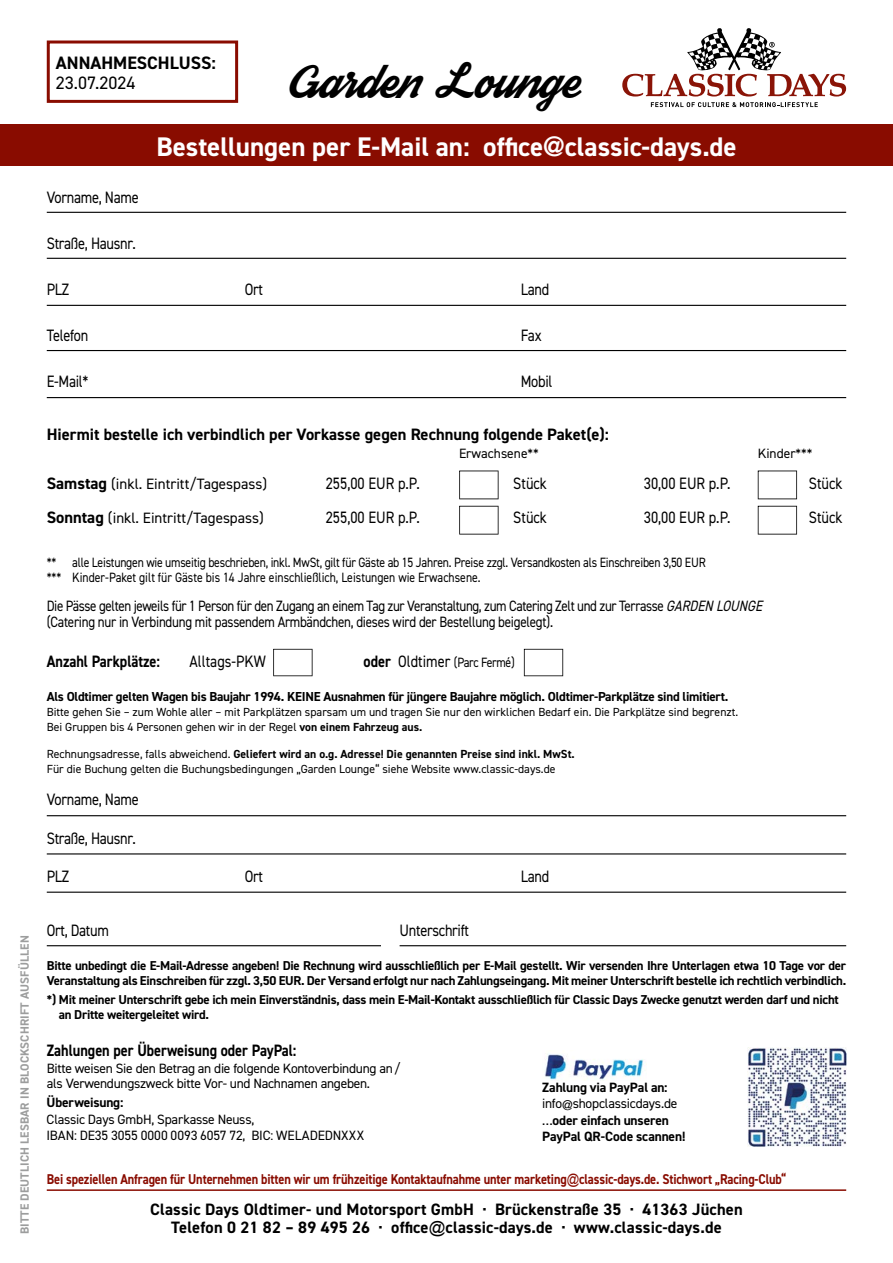
<style>
.page{position:relative;width:893px;height:1263px;background:#fff}
.page>*{position:absolute;margin:0;border:0;box-sizing:border-box;transform-origin:0 0}
.t1{font:33.6px "Streetwear";color:#000}
.t2{font:700 27px "DIN2014";color:#fff}
.t3{font:700 18px "DIN2014";color:#000}
.t4{font:18px "DIN2014";color:#000}
.t5{font:700 16.5px "DIN2014";color:#000}
.t6{font:16.5px "DIN2014";letter-spacing:-.02em;color:#000;scale:.87 1}
.t7{font:700 16.5px "DIN2014";color:#000;scale:.87 1}
.t8{font:16.5px "DIN2014";color:#000;scale:.87 1}
.t9{font:15px/16.5px "DIN2014";letter-spacing:-.02em;color:#000;scale:.87 1}
.t10{font:15px "DIN2014";color:#000}
.t11{font:700 14.25px "DIN2014";letter-spacing:-.01em;color:#890c00;scale:.87 1}
.t12{font:13.5px/15px "DIN2014";letter-spacing:-.02em;color:#000;scale:.87 1}
.t13{font:13.5px/15px "DIN2014";letter-spacing:-.02em;color:#000}
.t14{font:700 13.5px/16.5px "DIN2014";letter-spacing:-.01em;color:#000}
.t15{font:13.5px "DIN2014";color:#000}
.t16{font:700 13.05px "DIN2014";letter-spacing:-.02em;color:#000}
.t17{font:700 12.9px/15px "DIN2014";letter-spacing:-.02em;color:#000}
.t18{font:700 12px "DIN2014";letter-spacing:.01em;color:#9c9d9d}
.t19{font:11.7px/15px "DIN2014";color:#000}
.s1{font-family:"Helvetica Neue"}
.s2{font-weight:700;font-size:16.5px}
.s3{font-style:italic}
.s4{font-size:16.5px}
.s5{font-weight:700}
.s6{font-weight:400}
.s7{font-family:"Helvetica Neue";font-weight:400}
.s8{font-family:"Arial";font-weight:400}
</style>
<div class="page">
<div style="left:47px;top:41px;width:191px;height:62px;border:3px solid #890c00"></div>
<svg style="left:459px;top:470px;width:40px;height:29px"></svg>
<svg style="left:459px;top:506px;width:40px;height:28px"></svg>
<svg style="left:273px;top:649px;width:40px;height:27px"></svg>
<svg style="left:524px;top:649px;width:39px;height:27px"></svg>
<svg style="left:758px;top:470px;width:39px;height:29px"></svg>
<svg style="left:758px;top:506px;width:39px;height:28px"></svg>
<div style="left:0;top:124px;width:893px;height:42px;background:#890c00"></div>
<hr style="left:47px;top:945px;width:334px;height:1px;background:#000">
<hr style="left:47px;top:1189px;width:799px;height:2px;background:#890c00">
<hr style="left:47px;top:815px;width:799px;height:1px;background:#000">
<hr style="left:47px;top:212px;width:799px;height:1px;background:#000">
<hr style="left:47px;top:258px;width:799px;height:1px;background:#000">
<hr style="left:47px;top:305px;width:799px;height:1px;background:#000">
<hr style="left:47px;top:350px;width:799px;height:1px;background:#000">
<hr style="left:47px;top:397px;width:799px;height:1px;background:#000">
<hr style="left:47px;top:853px;width:799px;height:1px;background:#000">
<hr style="left:47px;top:892px;width:799px;height:1px;background:#000">
<hr style="left:400px;top:945px;width:446px;height:1px;background:#000">
<svg style="left:622px;top:28px;width:224px;height:79px"></svg>
<img style="left:545px;top:1054px;width:98px;height:26px">
<img style="left:748px;top:1048px;width:99px;height:98px">
<p class="t18" style="left:17px;top:1234px;width:300px;rotate:-90deg">BITTE DEUTLICH LESBAR IN BLOCKSCHRIFT AUSFÜLLEN</p>
<h3 class="t3" style="left:56px;top:50px;width:161px">ANNAHMESCHLUSS:</h3>
<h3 class="t4" style="left:56px;top:72px;width:81px">23.07.2024</h3>
<h1 class="t1" style="left:287px;top:67px;width:295px">Garden Lounge</h1>
<h2 class="t2" style="left:156px;top:128px;width:582px">Bestellungen per E-Mail an: office<span class="s1">@</span>classic-days.de</h2>
<p class="t6" style="left:47px;top:187px;width:107px">Vorname, Name</p>
<p class="t6" style="left:47px;top:233px;width:104px">Straße, Hausnr.</p>
<p class="t6" style="left:47px;top:279px;width:27px">PLZ</p>
<p class="t6" style="left:245px;top:279px;width:22px">Ort</p>
<p class="t6" style="left:521px;top:279px;width:34px">Land</p>
<p class="t6" style="left:47px;top:325px;width:49px">Telefon</p>
<p class="t6" style="left:521px;top:325px;width:25px">Fax</p>
<p class="t6" style="left:47px;top:371px;width:50px">E-Mail*</p>
<p class="t6" style="left:521px;top:371px;width:38px">Mobil</p>
<p class="t5" style="left:47px;top:424px;width:564px">Hiermit bestelle ich verbindlich per Vorkasse gegen Rechnung folgende Paket(e):</p>
<p class="t15" style="left:459px;top:445px;width:81px">Erwachsene**</p>
<p class="t13" style="left:758px;top:446px;width:56px">Kinder***</p>
<p class="t10" style="left:47px;top:474px;width:222px"><span class="s2">Samstag</span> (inkl. Eintritt/Tagespass)</p>
<p class="t6" style="left:326px;top:473px;width:110px">255,00 EUR p.P.</p>
<p class="t6" style="left:513px;top:473px;width:40px">Stück</p>
<p class="t6" style="left:644px;top:473px;width:101px">30,00 EUR p.P.</p>
<p class="t6" style="left:809px;top:473px;width:40px">Stück</p>
<p class="t10" style="left:47px;top:508px;width:219px"><span class="s2">Sonntag</span> (inkl. Eintritt/Tagespass)</p>
<p class="t6" style="left:326px;top:507px;width:110px">255,00 EUR p.P.</p>
<p class="t6" style="left:513px;top:507px;width:40px">Stück</p>
<p class="t6" style="left:644px;top:507px;width:101px">30,00 EUR p.P.</p>
<p class="t6" style="left:809px;top:507px;width:40px">Stück</p>
<p class="t12" style="left:47px;top:555px;width:759px">** alle Leistungen wie umseitig beschrieben, inkl. MwSt, gilt für Gäste ab 15 Jahren. Preise zzgl. Versandkosten als Einschreiben 3,50 EUR *** Kinder-Paket gilt für Gäste bis 14 Jahre einschließlich, Leistungen wie Erwachsene.</p>
<p class="t9" style="left:47px;top:597px;width:828px">Die Pässe gelten jeweils für 1 Person für den Zugang an einem Tag zur Veranstaltung, zum Catering Zelt und zur Terrasse <span class="s3">GARDEN LOUNGE </span>(Catering nur in Verbindung mit passendem Armbändchen, dieses wird der Bestellung beigelegt).</p>
<p class="t7" style="left:47px;top:650px;width:132px">Anzahl Parkplätze:</p>
<p class="t8" style="left:190px;top:651px;width:89px">Alltags-PKW</p>
<p class="t12" style="left:364px;top:654px;width:175px"><span class="s2">oder</span> <span class="s4">Oldtimer</span> (Parc Fermé)</p>
<p class="t16" style="left:47px;top:688px;width:683px">Als Oldtimer gelten Wagen bis Baujahr 1994. KEINE Ausnahmen für jüngere Baujahre möglich. Oldtimer-Parkplätze sind limitiert.</p>
<p class="t19" style="left:47px;top:704px;width:693px">Bitte gehen Sie – zum Wohle aller – mit Parkplätzen sparsam um und tragen Sie nur den wirklichen Bedarf ein. Die Parkplätze sind begrenzt.<br>Bei Gruppen bis 4 Personen gehen wir in der Regel <span class="s5">von einem Fahrzeug aus.</span></p>
<p class="t19" style="left:47px;top:746px;width:529px">Rechnungsadresse, falls abweichend. <span class="s5">Geliefert wird an o.g. Adresse! Die genannten Preise sind inkl. MwSt.<br></span>Für die Buchung gelten die Buchungsbedingungen „Garden Lounge“ siehe Website www.classic-days.de</p>
<p class="t6" style="left:47px;top:789px;width:107px">Vorname, Name</p>
<p class="t6" style="left:47px;top:828px;width:104px">Straße, Hausnr.</p>
<p class="t6" style="left:47px;top:866px;width:27px">PLZ</p>
<p class="t6" style="left:245px;top:866px;width:22px">Ort</p>
<p class="t6" style="left:521px;top:866px;width:34px">Land</p>
<p class="t6" style="left:47px;top:920px;width:73px">Ort, Datum</p>
<p class="t6" style="left:400px;top:920px;width:81px">Unterschrift</p>
<p class="t17" style="left:47px;top:957px;width:801px">Bitte unbedingt die E-Mail-Adresse angeben! Die Rechnung wird ausschließlich per E-Mail gestellt. Wir versenden Ihre Unterlagen etwa 10 Tage vor der<br>Veranstaltung als Einschreiben für zzgl. 3,50 EUR. Der Versand erfolgt nur nach Zahlungseingang. Mit meiner Unterschrift bestelle ich rechtlich verbindlich.</p>
<p class="t17" style="left:59px;top:992px;width:781px;text-indent:-12px">*) Mit meiner Unterschrift gebe ich mein Einverständnis, dass mein E-Mail-Kontakt ausschließlich für Classic Days Zwecke genutzt werden darf und nicht an Dritte weitergeleitet wird.</p>
<p class="t7" style="left:47px;top:1040px;width:289px">Zahlungen per Überweisung oder PayPal:</p>
<p class="t13" style="left:47px;top:1061px;width:355px">Bitte weisen Sie den Betrag an die folgende Kontoverbindung an/ als Verwendungszweck bitte Vor- und Nachnamen angeben.</p>
<p class="t14" style="left:47px;top:1094px;width:78px">Überweisung:</p>
<p class="t13" style="left:47px;top:1110px;width:319px;line-height:16.5px">Classic Days GmbH, Sparkasse Neuss,<br>IBAN: DE35 3055 0000 0093 6057 72, BIC: WELADEDNXXX</p>
<p class="t14" style="left:542px;top:1078px;width:145px">Zahlung via PayPal an: <span class="s6">info</span><span class="s7">@</span><span class="s6">shopclassicdays.de …</span>oder einfach unseren<br>PayPal QR-Code scannen!</p>
<p class="t11" style="left:47px;top:1169px;width:851px">Bei speziellen Anfragen für Unternehmen bitten wir um frühzeitige Kontaktaufnahme unter marketing<span class="s8">@</span>classic-days.de. Stichwort „Racing-Club“</p>
<p class="t5" style="left:150px;top:1198px;width:594px">Classic Days Oldtimer- und Motorsport GmbH · Brückenstraße 35 · 41363 Jüchen</p>
<p class="t5" style="left:171px;top:1216px;width:552px">Telefon 0 21 82 – 89 495 26 · office<span class="s8">@</span>classic-days.de · www.classic-days.de</p>
</div>
